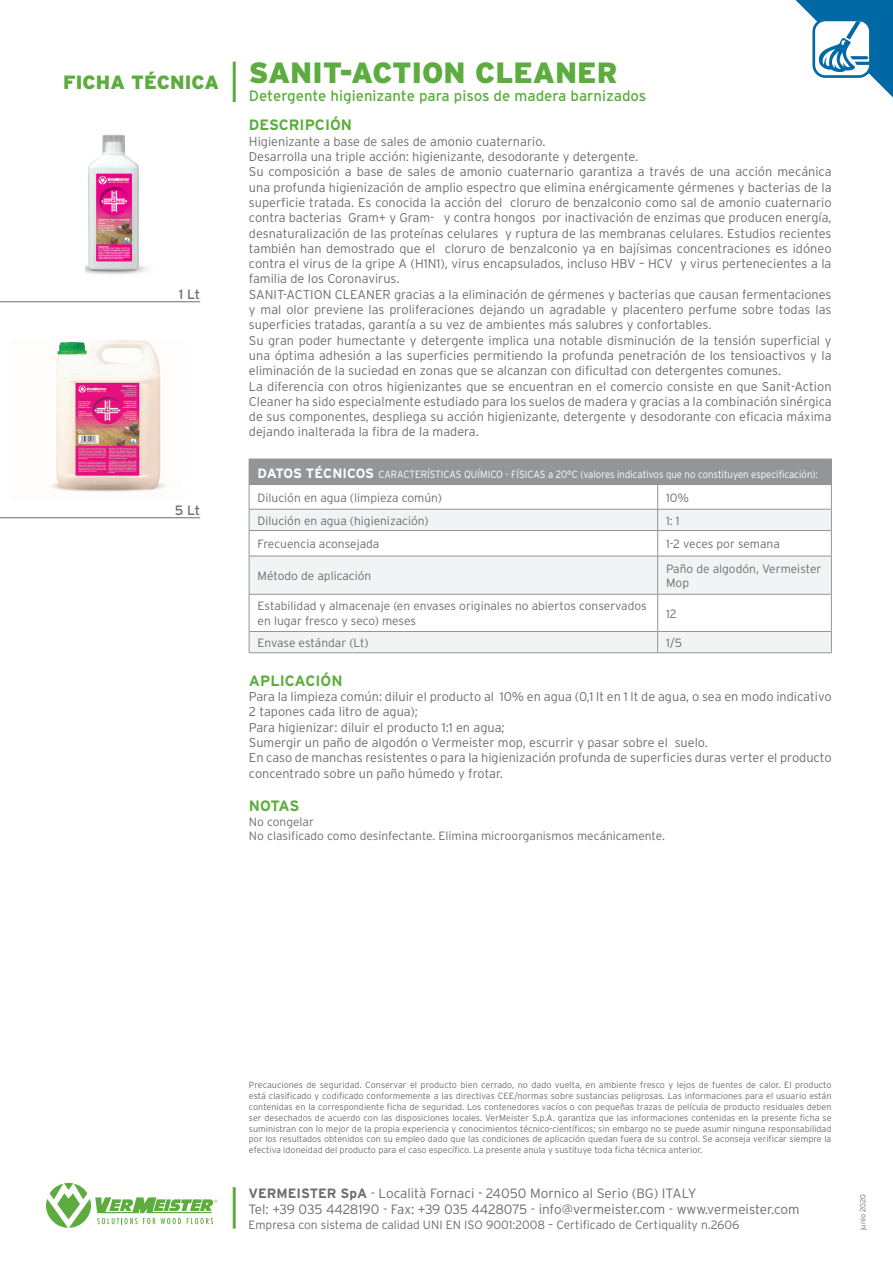
<style>
.page{position:relative;width:893px;height:1263px;background:#fff}
.page>*{position:absolute;margin:0;border:0;box-sizing:border-box;transform-origin:0 0}
.t1{font:900 29.25px "Interstate";color:#5dac3f}
.t2{font:900 19.2px "Interstate";color:#5dac3f}
.t3{font:15px "Interstate";color:#5dac3f}
.t4{font:700 15px "Interstate";color:#5dac3f}
.t5{font:300 13.5px "Interstate";color:#6c6d70}
.t6{font:13.5px "Interstate";color:#6c6d70}
.t7{font:300 12.75px/15.3px "Interstate";color:#6c6d70;text-align:justify}
.t8{font:300 12px/14.4px "Interstate";color:#6c6d70}
.t9{font:300 10.5px "Interstate";color:#fff;scale:.92 1}
.t10{font:300 9px/10.8px "Interstate";color:#6c6d70;text-align:justify}
.t11{font:300 7.5px "Interstate";color:#6c6d70}
.s1{font-weight:700;font-size:13.5px}
.s2{font-weight:700}
</style>
<div class="page">
<svg style="left:46px;top:1183px;width:171px;height:45px"></svg>
<hr style="left:233px;top:62px;width:3px;height:40px;background:#5dac3f">
<hr style="left:233px;top:1187px;width:3px;height:41px;background:#5dac3f">
<div style="left:249px;top:459px;width:582px;height:25px;background:#939598"></div>
<svg style="left:250px;top:510px;width:581px;height:142px;fill:#f2f3f4"></svg>
<svg style="left:657px;top:485px;width:1px;height:71px"></svg>
<hr style="left:249px;top:556px;width:1px;height:38px;background:#939598">
<hr style="left:657px;top:556px;width:1px;height:38px;background:#939598">
<hr style="left:831px;top:556px;width:1px;height:38px;background:#939598">
<hr style="left:249px;top:594px;width:1px;height:37px;background:#939598">
<hr style="left:657px;top:594px;width:1px;height:37px;background:#939598">
<hr style="left:831px;top:594px;width:1px;height:37px;background:#939598">
<svg style="left:249px;top:632px;width:1px;height:20px"></svg>
<svg style="left:657px;top:632px;width:1px;height:20px"></svg>
<svg style="left:831px;top:632px;width:1px;height:20px"></svg>
<hr style="left:249px;top:484px;width:409px;height:1px;background:#939598">
<hr style="left:658px;top:484px;width:173px;height:1px;background:#939598">
<hr style="left:249px;top:509px;width:409px;height:1px;background:#939598">
<hr style="left:658px;top:509px;width:173px;height:1px;background:#939598">
<hr style="left:249px;top:530px;width:409px;height:1px;background:#939598">
<hr style="left:658px;top:530px;width:173px;height:1px;background:#939598">
<hr style="left:249px;top:556px;width:409px;height:1px;background:#939598">
<hr style="left:658px;top:556px;width:173px;height:1px;background:#939598">
<hr style="left:249px;top:594px;width:409px;height:1px;background:#939598">
<hr style="left:658px;top:594px;width:173px;height:1px;background:#939598">
<hr style="left:249px;top:631px;width:409px;height:1px;background:#939598">
<hr style="left:658px;top:631px;width:173px;height:1px;background:#939598">
<hr style="left:249px;top:652px;width:409px;height:1px;background:#939598">
<hr style="left:658px;top:652px;width:173px;height:1px;background:#939598">
<svg style="left:249px;top:485px;width:1px;height:71px"></svg>
<svg style="left:831px;top:459px;width:1px;height:97px"></svg>
<svg style="left:795px;top:0;width:98px;height:97px"></svg>
<div style="left:812px;top:19px;width:60px;height:59px;border:3px solid #0068a5;border-radius:12px"></div>
<hr style="left:0;top:301px;width:200px;height:1px;background:#6c6d70">
<img style="left:86px;top:134px;width:61px;height:140px">
<hr style="left:0;top:517px;width:200px;height:1px;background:#6c6d70">
<img style="left:50px;top:340px;width:117px;height:152px">
<p class="t2" style="left:63px;top:71px;width:157px">FICHA TÉCNICA</p>
<p class="t6" style="left:179px;top:286px;width:23px">1 Lt</p>
<p class="t6" style="left:175px;top:502px;width:27px">5 Lt</p>
<p class="t1" style="left:249px;top:56px;width:370px">SANIT-ACTION CLEANER</p>
<p class="t3" style="left:249px;top:88px;width:399px">Detergente higienizante para pisos de madera barnizados</p>
<p class="t4" style="left:249px;top:117px;width:105px">DESCRIPCIÓN</p>
<p class="t7" style="left:249px;top:133px;width:298px">Higienizante a base de sales de amonio cuaternario.</p>
<p class="t7" style="left:249px;top:149px;width:391px">Desarrolla una triple acción: higienizante, desodorante y detergente.</p>
<p class="t7" style="left:249px;top:164px;width:584px">Su composición a base de sales de amonio cuaternario garantiza a través de una acción mecánica una profunda higienización de amplio espectro que elimina enérgicamente gérmenes y bacterias de la superficie tratada. Es conocida la acción del cloruro de benzalconio como sal de amonio cuaternario contra bacterias Gram+ y Gram- y contra hongos por inactivación de enzimas que producen energía, desnaturalización de las proteínas celulares y ruptura de las membranas celulares. Estudios recientes también han demostrado que el cloruro de benzalconio ya en bajísimas concentraciones es idóneo contra el virus de la gripe A (H1N1), virus encapsulados, incluso HBV – HCV y virus pertenecientes a la familia de los Coronavirus.</p>
<p class="t7" style="left:249px;top:286px;width:584px">SANIT-ACTION CLEANER gracias a la eliminación de gérmenes y bacterias que causan fermentaciones y mal olor previene las proliferaciones dejando un agradable y placentero perfume sobre todas las superficies tratadas, garantía a su vez de ambientes más salubres y confortables.</p>
<p class="t7" style="left:249px;top:332px;width:584px">Su gran poder humectante y detergente implica una notable disminución de la tensión superficial y una óptima adhesión a las superficies permitiendo la profunda penetración de los tensioactivos y la eliminación de la suciedad en zonas que se alcanzan con dificultad con detergentes comunes.</p>
<p class="t7" style="left:249px;top:378px;width:584px">La diferencia con otros higienizantes que se encuentran en el comercio consiste en que Sanit-Action Cleaner ha sido especialmente estudiado para los suelos de madera y gracias a la combinación sinérgica de sus componentes, despliega su acción higienizante, detergente y desodorante con eficacia máxima dejando inalterada la fibra de la madera.</p>
<p class="t9" style="left:258px;top:468px;width:610px"><span class="s1">DATOS TÉCNICOS</span> CARACTERÍSTICAS QUÍMICO - FÍSICAS a 20°C (valores indicativos que no constituyen especificación):</p>
<p class="t8" style="left:258px;top:490px;width:186px">Dilución en agua (limpieza común)</p>
<p class="t8" style="left:666px;top:490px;width:25px">10%</p>
<p class="t8" style="left:258px;top:513px;width:173px">Dilución en agua (higienización)</p>
<p class="t8" style="left:666px;top:513px;width:15px">1: 1</p>
<p class="t8" style="left:258px;top:536px;width:123px">Frecuencia aconsejada</p>
<p class="t8" style="left:666px;top:536px;width:115px">1-2 veces por semana</p>
<p class="t8" style="left:258px;top:568px;width:115px">Método de aplicación</p>
<p class="t8" style="left:666px;top:561px;width:157px">Paño de algodón, Vermeister<br>Mop</p>
<p class="t8" style="left:258px;top:599px;width:391px">Estabilidad y almacenaje (en envases originales no abiertos conservados en lugar fresco y seco) meses</p>
<p class="t8" style="left:666px;top:606px;width:12px">12</p>
<p class="t8" style="left:258px;top:635px;width:112px">Envase estándar (Lt)</p>
<p class="t8" style="left:666px;top:635px;width:17px">1/5</p>
<p class="t4" style="left:249px;top:672px;width:95px">APLICACIÓN</p>
<p class="t7" style="left:249px;top:689px;width:584px">Para la limpieza común: diluir el producto al 10% en agua (0,1 lt en 1 lt de agua, o sea en modo indicativo<br>2 tapones cada litro de agua);</p>
<p class="t7" style="left:249px;top:719px;width:257px">Para higienizar: diluir el producto 1:1 en agua;</p>
<p class="t7" style="left:249px;top:735px;width:460px">Sumergir un paño de algodón o Vermeister mop, escurrir y pasar sobre el suelo.</p>
<p class="t7" style="left:249px;top:750px;width:584px">En caso de manchas resistentes o para la higienización profunda de superficies duras verter el producto concentrado sobre un paño húmedo y frotar.</p>
<p class="t4" style="left:249px;top:798px;width:52px">NOTAS</p>
<p class="t8" style="left:249px;top:814px;width:67px">No congelar</p>
<p class="t8" style="left:249px;top:828px;width:417px">No clasificado como desinfectante. Elimina microorganismos mecánicamente.</p>
<p class="t10" style="left:249px;top:1080px;width:584px">Precauciones de seguridad. Conservar el producto bien cerrado, no dado vuelta, en ambiente fresco y lejos de fuentes de calor. El producto está clasificado y codificado conformemente a las directivas CEE/normas sobre sustancias peligrosas. Las informaciones para el usuario están contenidas en la correspondiente ficha de seguridad. Los contenedores vacíos o con pequeñas trazas de película de producto residuales deben ser desechados de acuerdo con las disposiciones locales. VerMeister S.p.A. garantiza que las informaciones contenidas en la presente ficha se suministran con lo mejor de la propia experiencia y conocimientos técnico-científicos; sin embargo no se puede asumir ninguna responsabilidad por los resultados obtenidos con su empleo dado que las condiciones de aplicación quedan fuera de su control. Se aconseja verificar siempre la efectiva idoneidad del producto para el caso específico. La presente anula y sustituye toda ficha técnica anterior.</p>
<p class="t5" style="left:248px;top:1186px;width:450px"><span class="s2">VERMEISTER SpA</span> - Località Fornaci - 24050 Mornico al Serio (BG) ITALY</p>
<p class="t5" style="left:248px;top:1202px;width:553px">Tel: +39 035 4428190 - Fax: +39 035 4428075 - info@vermeister.com - www.vermeister.com</p>
<p class="t8" style="left:248px;top:1217px;width:493px">Empresa con sistema de calidad UNI EN ISO 9001:2008 – Certificado de Certiquality n.2606</p>
<p class="t11" style="left:859px;top:1230px;width:38px;rotate:-90deg">junio 2020</p>
</div>
